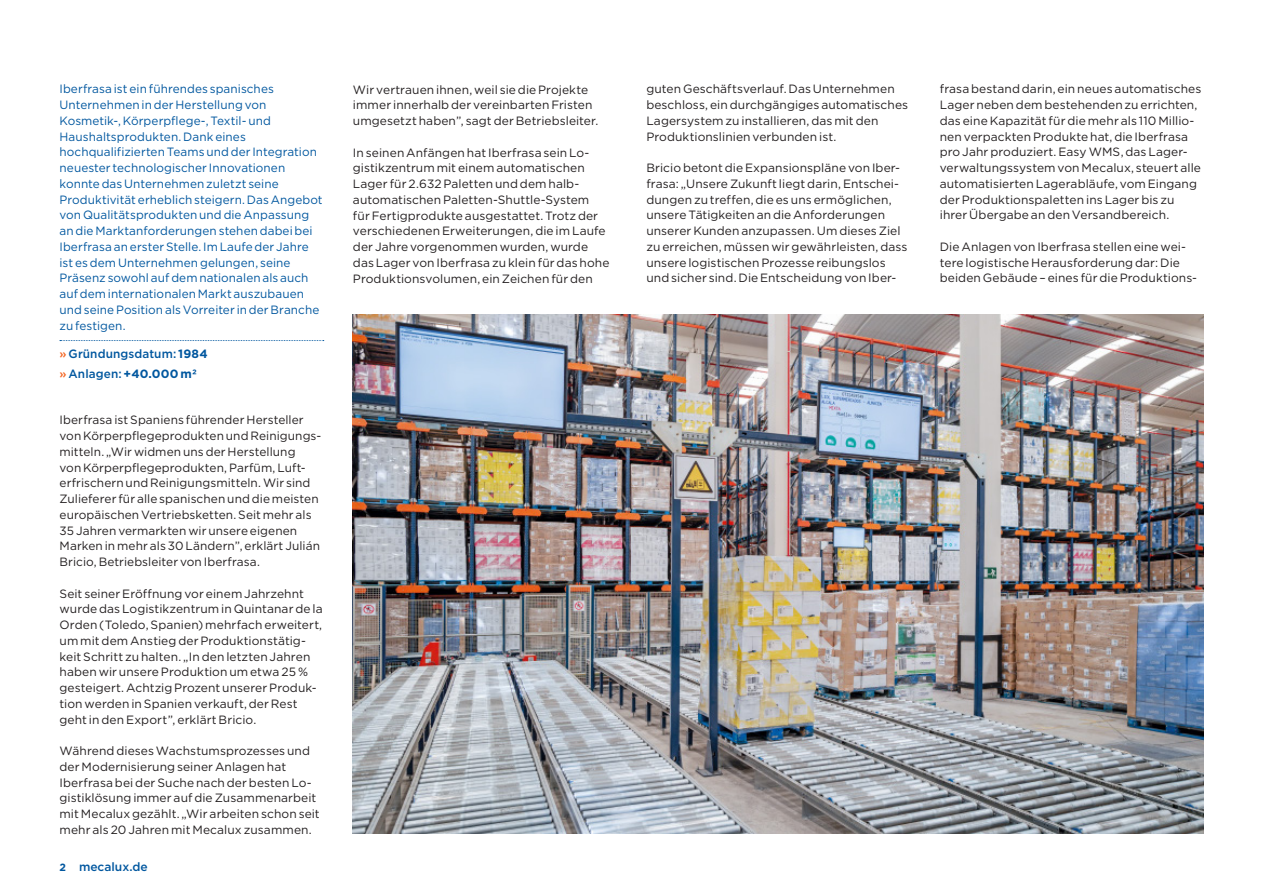
<style>
.page{position:relative;width:1263px;height:893px;background:#fff}
.page>*{position:absolute;margin:0;border:0;box-sizing:border-box;transform-origin:0 0}
.t1{font:12px/15.8px "Gotham";letter-spacing:.005em;color:#231f20}
.t2{font:12px/15.8px "Gotham";letter-spacing:.005em;color:#01579f}
.t3{font:500 12px/20.1px "Gotham";letter-spacing:.005em;color:#01579f}
.s1{color:#f36421}
.s2{font-weight:700}
.s3{font-weight:700;font-size:10.5px}
</style>
<div class="page">
<svg style="left:60px;top:340px;width:264px;height:1px"></svg>
<img style="left:353px;top:314px;width:850px;height:520px">
<p class="t2" style="left:60px;top:81px;width:265px">Iberfrasa ist ein führendes spanisches Unternehmen in der Herstellung von Kosmetik-, Körperpflege-, Textil- und Haushaltsprodukten. Dank eines hochqualifizierten Teams und der Integration neuester technologischer Innovationen konnte das Unternehmen zuletzt seine Produktivität erheblich steigern. Das Angebot von Qualitätsprodukten und die Anpassung an die Marktanforderungen stehen dabei bei Iberfrasa an erster Stelle. Im Laufe der Jahre ist es dem Unternehmen gelungen, seine Präsenz sowohl auf dem nationalen als auch auf dem internationalen Markt auszubauen und seine Position als Vorreiter in der Branche zu festigen.</p>
<p class="t3" style="left:60px;top:344px;width:150px"><span class="s1">»</span> Gründungsdatum: <span class="s2">1984 </span><span class="s1">»</span> Anlagen:<span class="s2">+40.000 m2</span></p>
<p class="t1" style="left:60px;top:412px;width:263px">Iberfrasa ist Spaniens führender Hersteller von Körperpflegeprodukten und Reinigungs&shy;mitteln. „Wir widmen uns der Herstellung<br>von Körperpflegeprodukten, Parfüm, Luft&shy;erfrischern und Reinigungsmitteln. Wir sind Zulieferer für alle spanischen und die meisten europäischen Vertriebsketten. Seit mehr als 35 Jahren vermarkten wir unsere eigenen Marken in mehr als 30 Ländern”, erklärt Julián Bricio, Betriebsleiter von Iberfrasa.</p>
<p class="t1" style="left:60px;top:585px;width:265px">Seit seiner Eröffnung vor einem Jahrzehnt wurde das Logistikzentrum in Quintanar de la Orden (Toledo, Spanien) mehrfach erweitert, um mit dem Anstieg der Produktionstätig&shy;keit Schritt zu halten. „In den letzten Jahren haben wir unsere Produktion um etwa 25 % gesteigert. Achtzig Prozent unserer Produk&shy;tion werden in Spanien verkauft, der Rest geht in den Export”, erklärt Bricio.</p>
<p class="t1" style="left:60px;top:743px;width:262px">Während dieses Wachstumsprozesses und der Modernisierung seiner Anlagen hat Iberfrasa bei der Suche nach der besten Lo&shy;gistiklösung immer auf die Zusammenarbeit mit Mecalux gezählt. „Wir arbeiten schon seit mehr als 20 Jahren mit Mecalux zusammen.</p>
<p class="t3" style="left:60px;top:856px;width:90px"><span class="s3">2</span> mecalux.de</p>
<p class="t1" style="left:353px;top:81px;width:247px">Wir vertrauen ihnen, weil sie die Projekte immer innerhalb der vereinbarten Fristen umgesetzt haben”, sagt der Betriebsleiter.</p>
<p class="t1" style="left:353px;top:144px;width:258px">In seinen Anfängen hat Iberfrasa sein Lo&shy;gistikzentrum mit einem automatischen Lager für 2.632 Paletten und dem halb&shy;automatischen Paletten-Shuttle-System<br>für Fertigprodukte ausgestattet. Trotz der verschiedenen Erweiterungen, die im Laufe der Jahre vorgenommen wurden, wurde das Lager von Iberfrasa zu klein für das hohe Produktionsvolumen, ein Zeichen für den</p>
<p class="t1" style="left:646px;top:81px;width:263px">guten Geschäftsverlauf. Das Unternehmen beschloss, ein durchgängiges automatisches Lagersystem zu installieren, das mit den Produktionslinien verbunden ist.</p>
<p class="t1" style="left:646px;top:160px;width:263px">Bricio betont die Expansionspläne von Iber&shy;frasa: „Unsere Zukunft liegt darin, Entschei&shy;dungen zu treffen, die es uns ermöglichen, unsere Tätigkeiten an die Anforderungen unserer Kunden anzupassen. Um dieses Ziel zu erreichen, müssen wir gewährleisten, dass unsere logistischen Prozesse reibungslos und sicher sind. Die Entscheidung von Iber-</p>
<p class="t1" style="left:940px;top:81px;width:263px">frasa bestand darin, ein neues automatisches Lager neben dem bestehenden zu errichten, das eine Kapazität für die mehr als 110 Millio&shy;nen verpackten Produkte hat, die Iberfrasa pro Jahr produziert. Easy WMS, das Lager&shy;verwaltungssystem von Mecalux, steuert alle automatisierten Lagerabläufe, vom Eingang der Produktionspaletten ins Lager bis zu ihrer Übergabe an den Versandbereich.</p>
<p class="t1" style="left:940px;top:239px;width:259px">Die Anlagen von Iberfrasa stellen eine wei&shy;tere logistische Herausforderung dar: Die beiden Gebäude – eines für die Produktions-</p>
</div>
